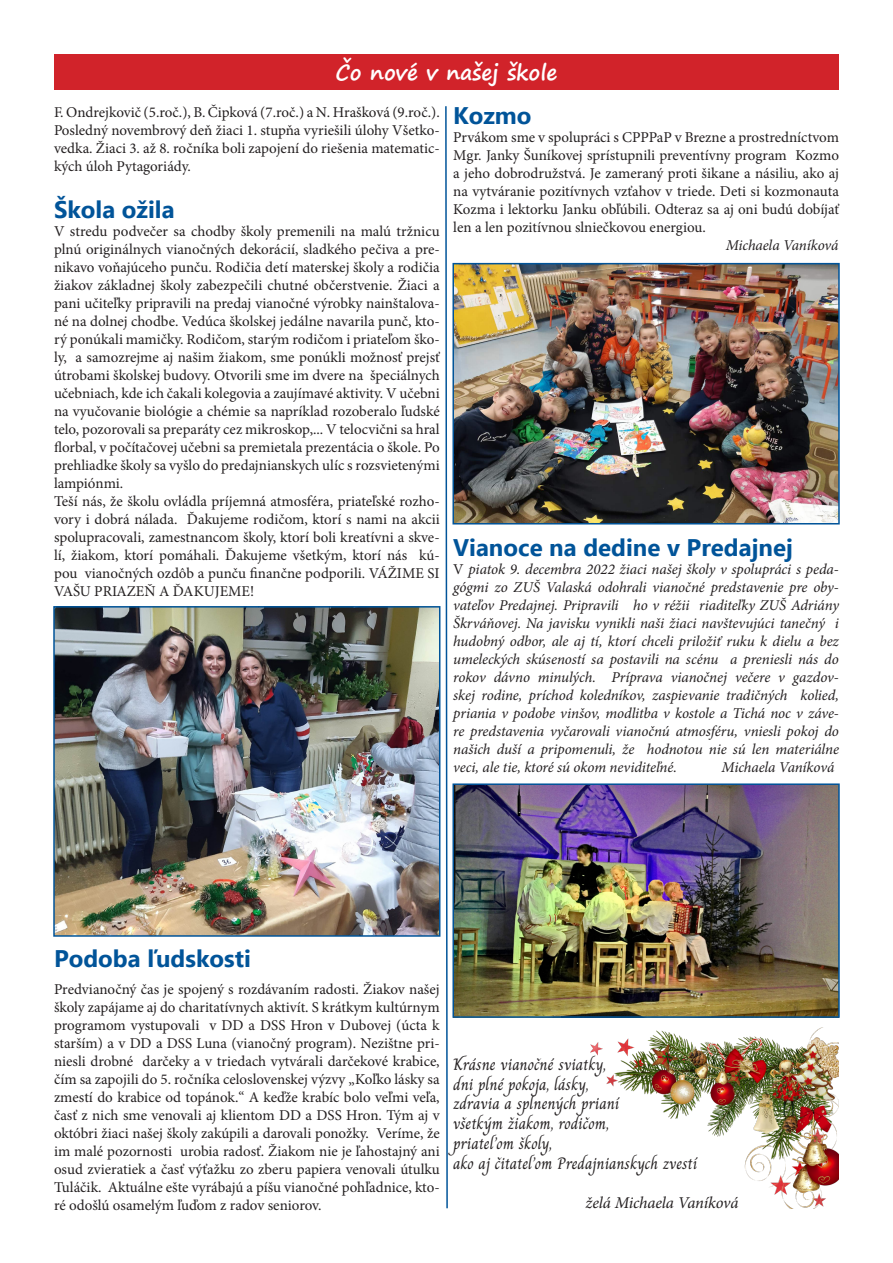
<style>
.page{position:relative;width:893px;height:1263px;background:#fff}
.page>*{position:absolute;margin:0;border:0;box-sizing:border-box;transform-origin:0 0}
.Heading_1{font:700 24px "Ebrima";color:#015499}
.Normálny{font:700 21px "Segoe Print";color:#fff}
.Normálny-2{font:16.5px "Charm";letter-spacing:-.015em;color:#231f20}
.Normálny-3{font:italic 16.5px "Minion Pro";letter-spacing:-.005em;color:#231f20}
.Normálny-4{font:15px/18px "Minion Pro";color:#231f20;text-align:justify}
.Normálny-5{font:italic 15px/18px "Minion Pro";letter-spacing:-.01em;color:#231f20;text-align:justify}
.s1{font-style:normal}
</style>
<div class="page">
<div style="left:54px;top:54px;width:785px;height:36px;background:#d1232a"></div>
<img style="left:56px;top:609px;width:381px;height:325px">
<div style="left:53px;top:606px;width:387px;height:331px;border:2px solid #015499"></div>
<img style="left:455px;top:266px;width:382px;height:255px">
<div style="left:452px;top:263px;width:388px;height:261px;border:2px solid #015499"></div>
<img style="left:455px;top:786px;width:382px;height:229px">
<div style="left:452px;top:783px;width:388px;height:235px;border:2px solid #015499"></div>
<img style="left:590px;top:1028px;width:249px;height:181px">
<svg style="left:445px;top:106px;width:3px;height:1103px"></svg>
<p class="Normálny" style="left:336px;top:54px;width:223px">Čo nové v našej škole</p>
<p class="Normálny-4" style="left:54px;top:104px;width:387px">F. Ondrejkovič (5.roč.), B. Čipková (7.roč.) a N. Hrašková (9.roč.).<br>Posledný novembrový deň žiaci 1. stupňa vyriešili úlohy Všetko&shy;vedka. Žiaci 3. až 8. ročníka boli zapojení do riešenia matematic&shy;kých úloh Pytagoriády.</p>
<p class="Heading_1" style="left:54px;top:192px;width:122px">Škola ožila</p>
<p class="Normálny-4" style="left:54px;top:222px;width:387px">V stredu podvečer sa chodby školy premenili na malú tržnicu plnú originálnych vianočných dekorácií, sladkého pečiva a pre&shy;nikavo voňajúceho punču. Rodičia detí materskej školy a rodičia žiakov základnej školy zabezpečili chutné občerstvenie. Žiaci a pani učiteľky pripravili na predaj vianočné výrobky nainštalova&shy;né na dolnej chodbe. Vedúca školskej jedálne navarila punč, kto&shy;rý ponúkali mamičky. Rodičom, starým rodičom i priateľom ško&shy;ly, a samozrejme aj našim žiakom, sme ponúkli možnosť prejsť útrobami školskej budovy. Otvorili sme im dvere na špeciálnych učebniach, kde ich čakali kolegovia a zaujímavé aktivity. V učebni na vyučovanie biológie a chémie sa napríklad rozoberalo ľudské telo, pozorovali sa preparáty cez mikroskop,... V telocvični sa hral florbal, v počítačovej učebni sa premietala prezentácia o škole. Po prehliadke školy sa vyšlo do predajnianskych ulíc s rozsvietenými lampiónmi.</p>
<p class="Normálny-4" style="left:54px;top:492px;width:387px">Teší nás, že školu ovládla príjemná atmosféra, priateľské rozho&shy;vory i dobrá nálada. Ďakujeme rodičom, ktorí s nami na akcii spolupracovali, zamestnancom školy, ktorí boli kreatívni a skve&shy;lí, žiakom, ktorí pomáhali. Ďakujeme všetkým, ktorí nás kú&shy;pou vianočných ozdôb a punču finančne podporili. VÁŽIME SI VAŠU PRIAZEŇ A ĎAKUJEME!</p>
<p class="Heading_1" style="left:453px;top:98px;width:80px">Kozmo</p>
<p class="Normálny-4" style="left:453px;top:128px;width:387px">Prvákom sme v spolupráci s CPPPaP v Brezne a prostredníctvom Mgr. Janky Šuníkovej sprístupnili preventívny program Kozmo a jeho dobrodružstvá. Je zameraný proti šikane a násiliu, ako aj na vytváranie pozitívnych vzťahov v triede. Deti si kozmonauta Kozma i lektorku Janku obľúbili. Odteraz sa aj oni budú dobíjať len a len pozitívnou slniečkovou energiou.</p>
<p class="Normálny-5" style="left:726px;top:236px;width:114px">Michaela Vaníková</p>
<p class="Heading_1" style="left:453px;top:530px;width:341px">Vianoce na dedine v Predajnej</p>
<p class="Normálny-5" style="left:453px;top:560px;width:387px"><span class="s1">V</span> piatok 9. decembra 2022 žiaci našej školy v spolupráci s peda&shy;gógmi zo ZUŠ Valaská odohrali vianočné predstavenie pre oby&shy;vateľov Predajnej. Pripravili ho v réžii riaditeľky ZUŠ Adriány Škrváňovej. Na javisku vynikli naši žiaci navštevujúci tanečný i hudobný odbor, ale aj tí, ktorí chceli priložiť ruku k dielu a bez umeleckých skúseností sa postavili na scénu a preniesli nás do rokov dávno minulých. Príprava vianočnej večere v gazdov&shy;skej rodine, príchod koledníkov, zaspievanie tradičných kolied, priania v podobe vinšov, modlitba v kostole a Tichá noc v záve&shy;re predstavenia vyčarovali vianočnú atmosféru, vniesli pokoj do našich duší a pripomenuli, že hodnotou nie sú len materiálne veci, ale tie, ktoré sú okom neviditeľné.</p>
<p class="Normálny-5" style="left:722px;top:758px;width:114px">Michaela Vaníková</p>
<p class="Heading_1" style="left:54px;top:941px;width:198px">Podoba ľudskosti</p>
<p class="Normálny-4" style="left:54px;top:980px;width:387px">Predvianočný čas je spojený s rozdávaním radosti. Žiakov našej školy zapájame aj do charitatívnych aktivít. S krátkym kultúrnym programom vystupovali v DD a DSS Hron v Dubovej (úcta k starším) a v DD a DSS Luna (vianočný program). Nezištne pri&shy;niesli drobné darčeky a v triedach vytvárali darčekové krabice, čím sa zapojili do 5. ročníka celoslovenskej výzvy „Koľko lásky sa zmestí do krabice od topánok.“ A keďže krabíc bolo veľmi veľa, časť z nich sme venovali aj klientom DD a DSS Hron. Tým aj v októbri žiaci našej školy zakúpili a darovali ponožky. Veríme, že im malé pozornosti urobia radosť. Žiakom nie je ľahostajný ani osud zvieratiek a časť výťažku zo zberu papiera venovali útulku Tuláčik. Aktuálne ešte vyrábajú a píšu vianočné pohľadnice, kto&shy;ré odošlú osamelým ľuďom z radov seniorov.</p>
<p class="Normálny-2" style="left:453px;top:1054px;width:154px">Krásne vianočné sviatky,</p>
<p class="Normálny-2" style="left:453px;top:1074px;width:137px">dni plné pokoja, lásky,</p>
<p class="Normálny-2" style="left:453px;top:1094px;width:168px">zdravia a splnených prianí</p>
<p class="Normálny-2" style="left:453px;top:1114px;width:157px">všetkým žiakom, rodičom,</p>
<p class="Normálny-2" style="left:453px;top:1134px;width:100px">priateľom školy,</p>
<p class="Normálny-2" style="left:453px;top:1153px;width:246px">ako aj čitateľom Predajnianskych zvestí</p>
<p class="Normálny-3" style="left:585px;top:1192px;width:155px">želá Michaela Vaníková</p>
</div>
